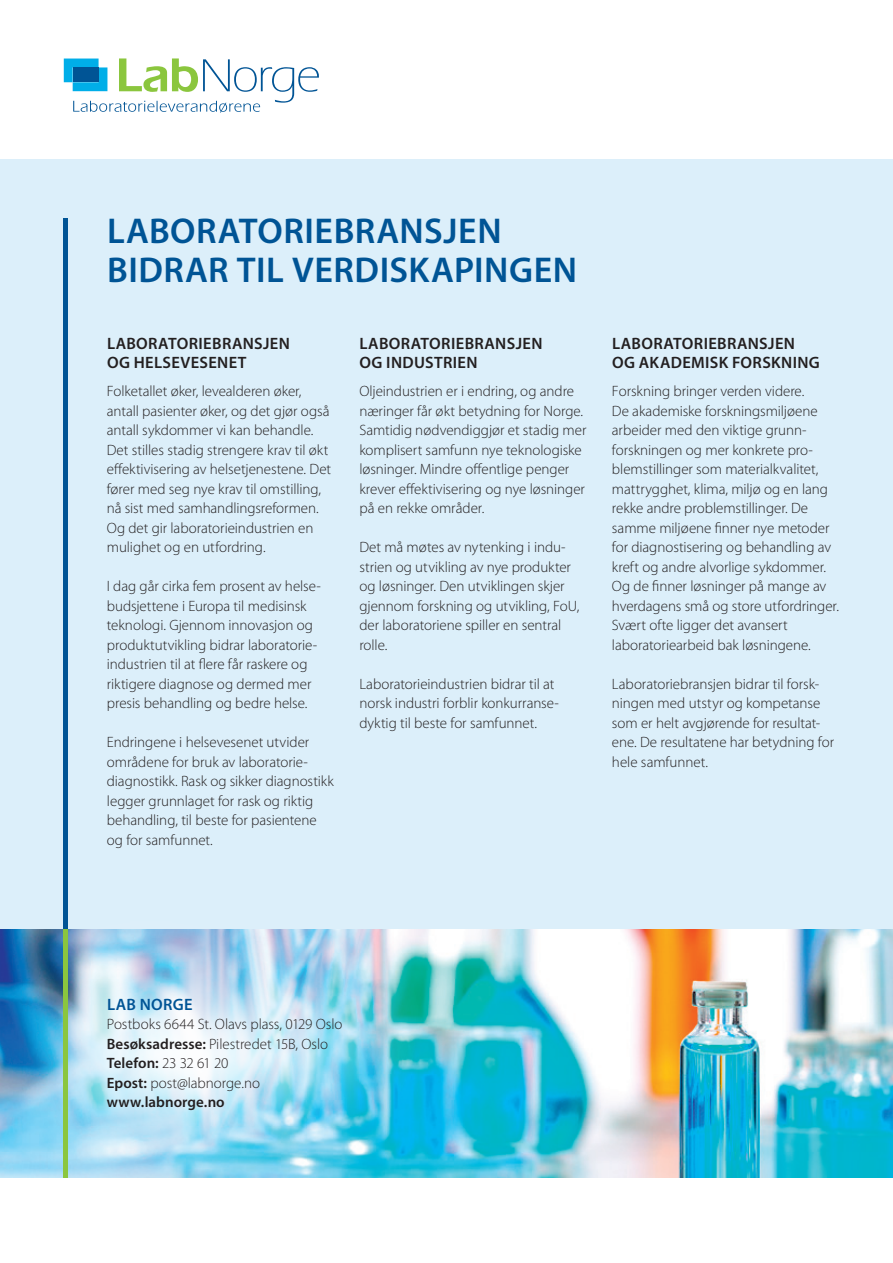
<style>
.page{position:relative;width:893px;height:1263px;background:#fff}
.page>*{position:absolute;margin:0;border:0;box-sizing:border-box;transform-origin:0 0}
.t1{font:600 36px/39px "Myriad Pro";letter-spacing:.015em;color:#005495}
.t2{font:600 16.5px/19.5px "Myriad Pro";letter-spacing:.02em;color:#231f20}
.t3{font:600 16.5px "Myriad Pro";letter-spacing:.025em;color:#005495}
.t4{font:300 15px/19.5px "Myriad Pro";letter-spacing:-.005em;color:#231f20}
.s1{font-weight:600}
</style>
<div class="page">
<div style="left:0;top:159px;width:893px;height:1019px;background:#dceffa"></div>
<img style="left:0;top:929px;width:893px;height:249px">
<img style="left:15px;top:929px;width:415px;height:249px">
<svg style="left:64px;top:58px;width:255px;height:54px"></svg>
<div style="left:63px;top:218px;width:5px;height:711px;background:#005495"></div>
<div style="left:63px;top:929px;width:5px;height:249px;background:#8bc63e"></div>
<h1 class="t1" style="left:107px;top:210px;width:471px">LABORATORIEBRANSJEN<br>BIDRAR TIL VERDISKAPINGEN</h1>
<p class="t2" style="left:107px;top:333px;width:184px">LABORATORIEBRANSJEN<br>OG HELSEVESENET</p>
<p class="t4" style="left:107px;top:381px;width:226px">Folketallet øker, levealderen øker, antall pasienter øker, og det gjør også antall sykdommer vi kan behandle.<br>Det stilles stadig strengere krav til økt effektivisering av helsetjenestene. Det fører med seg nye krav til omstilling, nå sist med samhandlingsreformen.<br>Og det gir laboratorieindustrien en mulighet og en utfordring.</p>
<p class="t4" style="left:107px;top:576px;width:215px">I dag går cirka fem prosent av helse&shy;budsjettene i Europa til medisinsk teknologi. Gjennom innovasjon og produktutvikling bidrar laboratorie&shy;industrien til at flere får raskere og riktigere diagnose og dermed mer presis behandling og bedre helse.</p>
<p class="t4" style="left:107px;top:732px;width:228px">Endringene i helsevesenet utvider områdene for bruk av laboratorie&shy;diagnostikk. Rask og sikker diagnostikk legger grunnlaget for rask og riktig behandling, til beste for pasientene og for samfunnet.</p>
<p class="t2" style="left:360px;top:333px;width:184px">LABORATORIEBRANSJEN<br>OG INDUSTRIEN</p>
<p class="t4" style="left:359px;top:381px;width:229px">Oljeindustrien er i endring, og andre næringer får økt betydning for Norge.<br>Samtidig nødvendiggjør et stadig mer komplisert samfunn nye teknologiske løsninger. Mindre offentlige penger krever effektivisering og nye løsninger på en rekke områder.</p>
<p class="t4" style="left:359px;top:537px;width:221px">Det må møtes av nytenking i indu&shy;strien og utvikling av nye produkter og løsninger. Den utviklingen skjer gjennom forskning og utvikling, FoU, der laboratoriene spiller en sentral rolle.</p>
<p class="t4" style="left:359px;top:674px;width:200px">Laboratorieindustrien bidrar til at norsk industri forblir konkurranse&shy;dyktig til beste for samfunnet.</p>
<p class="t2" style="left:612px;top:333px;width:209px">LABORATORIEBRANSJEN<br>OG AKADEMISK FORSKNING</p>
<p class="t4" style="left:612px;top:381px;width:229px">Forskning bringer verden videre.<br>De akademiske forskningsmiljøene arbeider med den viktige grunn&shy;forskningen og mer konkrete pro&shy;blemstillinger som materialkvalitet, mattrygghet, klima, miljø og en lang rekke andre problemstillinger. De samme miljøene finner nye metoder for diagnostisering og behandling av kreft og andre alvorlige sykdommer.<br>Og de finner løsninger på mange av hverdagens små og store utfordringer.<br>Svært ofte ligger det avansert laboratoriearbeid bak løsningene.</p>
<p class="t4" style="left:612px;top:674px;width:224px">Laboratoriebransjen bidrar til forsk&shy;ningen med utstyr og kompetanse som er helt avgjørende for resultat&shy;ene. De resultatene har betydning for hele samfunnet.</p>
<p class="t3" style="left:107px;top:993px;width:87px">LAB NORGE</p>
<p class="t4" style="left:107px;top:1014px;width:237px">Postboks 6644 St. Olavs plass, 0129 Oslo<br><span class="s1">Besøksadresse:</span> Pilestredet 15B, Oslo<br><span class="s1">Telefon:</span> 23 32 61 20<br><span class="s1">Epost:</span> post@labnorge.no <span class="s1">www.labnorge.no</span></p>
</div>
